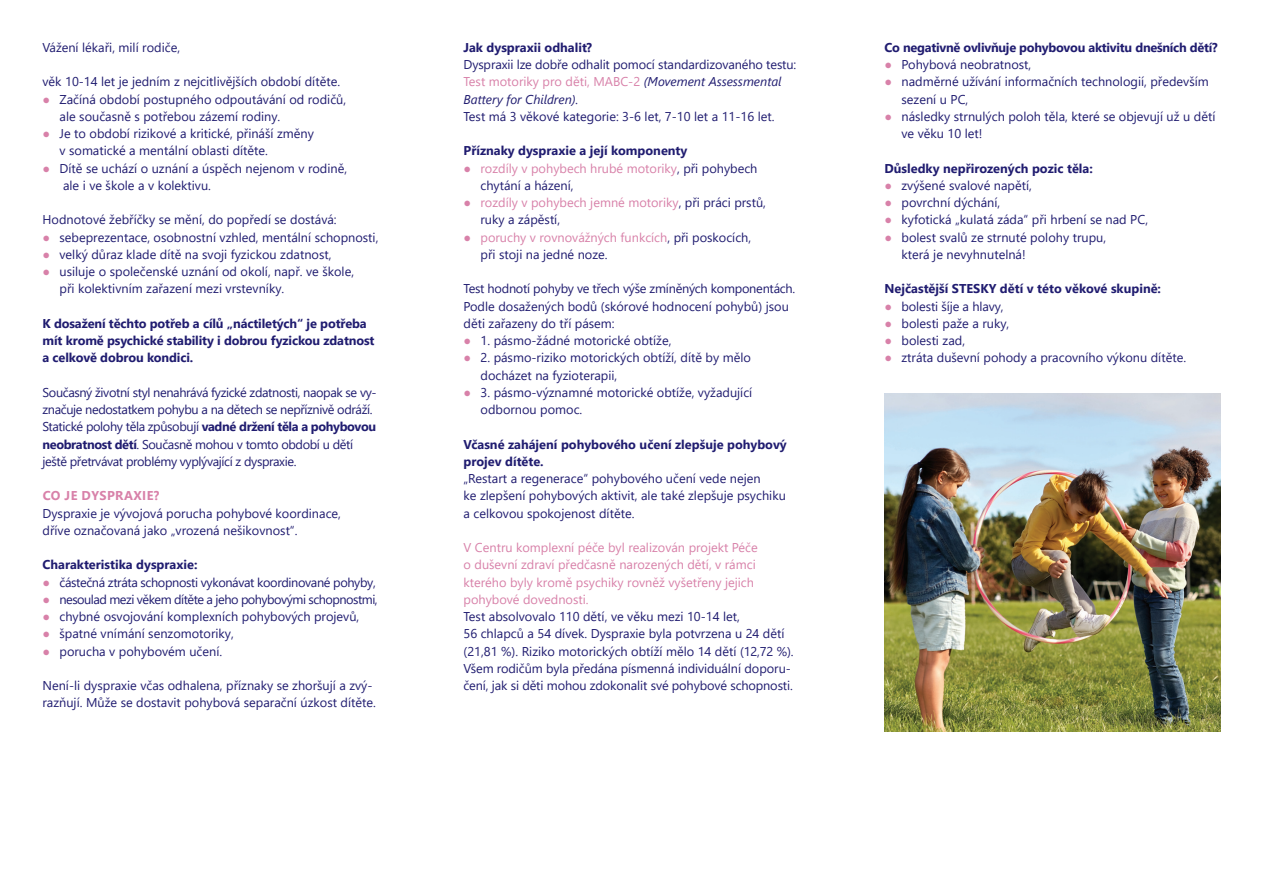
<style>
.page{position:relative;width:1263px;height:893px;background:#fff}
.page>*{position:absolute;margin:0;border:0;box-sizing:border-box;transform-origin:0 0}
.t1{font:12.75px/17.2px "Segoe UI";color:#201c70}
.t2{font:700 12.75px/17.2px "Segoe UI";color:#201c70}
.t3{font:12.75px/17.2px "Segoe UI";letter-spacing:-.03em;color:#201c70}
.t4{font:12.75px/17.2px "Segoe UI";color:#d881a9}
.t5{font:12.75px "Segoe UI";letter-spacing:-.04em;color:#201c70}
.t6{font:12.75px "Segoe UI";letter-spacing:-.02em;color:#201c70}
.t7{font:700 12.75px "Segoe UI";letter-spacing:-.02em;color:#201c70}
.t8{font:700 12.75px "Segoe UI";letter-spacing:.035em;color:#d881a9}
.s1{color:#d881a9}
.s2{font-weight:700}
.s3{font-style:italic}
.s4{color:#201c70}
</style>
<div class="page">
<img style="left:884px;top:393px;width:336px;height:338px">
<p class="t1" style="left:43px;top:38px;width:139px">Vážení lékaři, milí rodiče,</p>
<p class="t1" style="left:43px;top:72px;width:299px">věk 10-14 let je jedním z nejcitlivějších období dítěte.</p>
<p class="t1" style="left:60px;top:89px;width:288px;text-indent:-17px"><span class="s1">●</span> Začíná období postupného odpoutávání od rodičů, ale současně s potřebou zázemí rodiny.</p>
<p class="t1" style="left:60px;top:124px;width:256px;text-indent:-17px"><span class="s1">●</span> Je to období rizikové a kritické, přináší změny v somatické a mentální oblasti dítěte.</p>
<p class="t1" style="left:63px;top:158px;width:286px;text-indent:-21px"><span class="s1">●</span> Dítě se uchází o uznání a úspěch nejenom v rodině, ale i ve škole a v kolektivu.</p>
<p class="t1" style="left:43px;top:210px;width:296px">Hodnotové žebříčky se mění, do popředí se dostává:</p>
<p class="t1" style="left:43px;top:227px;width:337px"><span class="s1">●</span> sebeprezentace, osobnostní vzhled, mentální schopnosti,</p>
<p class="t1" style="left:43px;top:245px;width:290px"><span class="s1">●</span> velký důraz klade dítě na svoji fyzickou zdatnost,</p>
<p class="t1" style="left:60px;top:262px;width:296px;text-indent:-17px"><span class="s1">●</span> usiluje o společenské uznání od okolí, např. ve škole, při kolektivním zařazení mezi vrstevníky.</p>
<p class="t2" style="left:43px;top:314px;width:333px">K dosažení těchto potřeb a cílů „náctiletých“ je potřeba mít kromě psychické stability i dobrou fyzickou zdatnost a celkově dobrou kondici.</p>
<p class="t3" style="left:43px;top:383px;width:336px">Současný životní styl nenahrává fyzické zdatnosti, naopak se vy&shy;značuje nedostatkem pohybu a na dětech se nepříznivě odráží.<br>Statické polohy těla způsobují <span class="s2">vadné držení těla a pohybovou neobratnost dětí</span>. Současně mohou v tomto období u dětí ještě přetrvávat problémy vyplývající z dyspraxie.</p>
<p class="t8" style="left:43px;top:484px;width:118px">CO JE DYSPRAXIE?</p>
<p class="t1" style="left:43px;top:503px;width:300px">Dyspraxie je vývojová porucha pohybové koordinace, dříve označovaná jako „vrozená nešikovnost“.</p>
<p class="t2" style="left:43px;top:555px;width:156px">Charakteristika dyspraxie:</p>
<p class="t3" style="left:43px;top:572px;width:335px"><span class="s1">●</span> částečná ztráta schopnosti vykonávat koordinované pohyby,</p>
<p class="t5" style="left:43px;top:587px;width:337px"><span class="s1">●</span> nesoulad mezi věkem dítěte a jeho pohybovými schopnostmi,</p>
<p class="t1" style="left:43px;top:607px;width:318px"><span class="s1">●</span> chybné osvojování komplexních pohybových projevů,</p>
<p class="t1" style="left:43px;top:624px;width:193px"><span class="s1">●</span> špatné vnímání senzomotoriky,</p>
<p class="t1" style="left:43px;top:641px;width:181px"><span class="s1">●</span> porucha v pohybovém učení.</p>
<p class="t1" style="left:43px;top:676px;width:335px">Není-li dyspraxie včas odhalena, příznaky se zhoršují a zvý&shy;razňují. Může se dostavit pohybová separační úzkost dítěte.</p>
<p class="t2" style="left:463px;top:38px;width:130px">Jak dyspraxii odhalit?</p>
<p class="t1" style="left:463px;top:55px;width:334px">Dyspraxii lze dobře odhalit pomocí standardizovaného testu:<br><span class="s1">Test motoriky pro děti, MABC-2</span> <span class="s3">(Movement Assessmental<br>Battery for Children).</span></p>
<p class="t1" style="left:463px;top:107px;width:313px">Test má 3 věkové kategorie: 3-6 let, 7-10 let a 11-16 let.</p>
<p class="t2" style="left:463px;top:141px;width:225px">Příznaky dyspraxie a její komponenty</p>
<p class="t4" style="left:480px;top:158px;width:278px;text-indent:-17px">● rozdíly v pohybech hrubé motoriky<span class="s4">, při pohybech chytání a házení,</span></p>
<p class="t4" style="left:480px;top:193px;width:287px;text-indent:-17px">● rozdíly v pohybech jemné motoriky<span class="s4">, při práci prstů, ruky a zápěstí,</span></p>
<p class="t1" style="left:480px;top:227px;width:272px;text-indent:-17px"><span class="s1">● poruchy v rovnovážných funkcích</span>, při poskocích, při stoji na jedné noze.</p>
<p class="t6" style="left:463px;top:277px;width:333px">Test hodnotí pohyby ve třech výše zmíněných komponentách.</p>
<p class="t1" style="left:463px;top:296px;width:327px">Podle dosažených bodů (skórové hodnocení pohybů) jsou děti zařazeny do tří pásem:</p>
<p class="t1" style="left:463px;top:331px;width:209px"><span class="s1">●</span> 1. pásmo-žádné motorické obtíže,</p>
<p class="t1" style="left:480px;top:348px;width:272px;text-indent:-17px"><span class="s1">●</span> 2. pásmo-riziko motorických obtíží, dítě by mělo docházet na fyzioterapii,</p>
<p class="t1" style="left:480px;top:383px;width:273px;text-indent:-17px"><span class="s1">●</span> 3. pásmo-významné motorické obtíže, vyžadující odbornou pomoc.</p>
<p class="t2" style="left:463px;top:434px;width:325px">Včasné zahájení pohybového učení zlepšuje pohybový projev dítěte.</p>
<p class="t1" style="left:463px;top:469px;width:324px">„Restart a regenerace“ pohybového učení vede nejen<br>ke zlepšení pohybových aktivit, ale také zlepšuje psychiku a celkovou spokojenost dítěte.</p>
<p class="t4" style="left:463px;top:538px;width:296px">V Centru komplexní péče byl realizová n projekt Péče</p>
<p class="t4" style="left:463px;top:555px;width:294px">o duševní zdraví předčasně narozených dětí, v rá mci</p>
<p class="t4" style="left:463px;top:572px;width:292px">které ho byly kromě psychiky rovněž vyšetřeny jejich</p>
<p class="t4" style="left:463px;top:590px;width:127px">pohybové dovednosti.</p>
<p class="t1" style="left:463px;top:607px;width:331px">Test absolvovalo 110 dětí, ve věku mezi 10-14 let,<br>56 chlapců a 54 dívek. Dyspraxie byla potvrzena u 24 dětí (21,81 %). Riziko motorických obtíží mělo 14 dětí (12,72 %).<br>Všem rodičům byla předána písmenná individuální doporu&shy;čení, jak si děti mohou zdokonalit své pohybové schopnosti.</p>
<p class="t7" style="left:884px;top:35px;width:335px">Co negativně ovlivňuje pohybovou aktivitu dnešních dětí?</p>
<p class="t1" style="left:884px;top:55px;width:148px"><span class="s1">●</span> Pohybová neobratnost,</p>
<p class="t1" style="left:901px;top:72px;width:309px;text-indent:-17px"><span class="s1">●</span> nadměrné užívání informačních technologií, především sezení u PC,</p>
<p class="t1" style="left:901px;top:107px;width:315px;text-indent:-17px"><span class="s1">●</span> následky strnulých poloh těla, které se objevují už u dětí ve věku 10 let!</p>
<p class="t2" style="left:884px;top:158px;width:210px">Důsledky nepřirozených pozic těla:</p>
<p class="t1" style="left:884px;top:176px;width:149px"><span class="s1">●</span> zvýšené svalové napětí,</p>
<p class="t1" style="left:884px;top:193px;width:117px"><span class="s1">●</span> povrchní dýchá ní,</p>
<p class="t1" style="left:884px;top:210px;width:265px"><span class="s1">●</span> kyfotická „kulatá záda“ při hrbení se nad PC,</p>
<p class="t1" style="left:901px;top:227px;width:206px;text-indent:-17px"><span class="s1">●</span> bolest svalů ze strnuté polohy trupu, která je nevyhnutelná !</p>
<p class="t2" style="left:884px;top:279px;width:278px">Nejčastější STESKY dětí v této věkové skupině:</p>
<p class="t1" style="left:884px;top:296px;width:121px"><span class="s1">●</span> bolesti šíje a hlavy,</p>
<p class="t1" style="left:884px;top:314px;width:126px"><span class="s1">●</span> bolesti paže a ruky,</p>
<p class="t1" style="left:884px;top:331px;width:82px"><span class="s1">●</span> bolesti zad,</p>
<p class="t1" style="left:884px;top:348px;width:303px"><span class="s1">●</span> ztráta duševní pohody a pracovního výkonu dítěte.</p>
</div>
